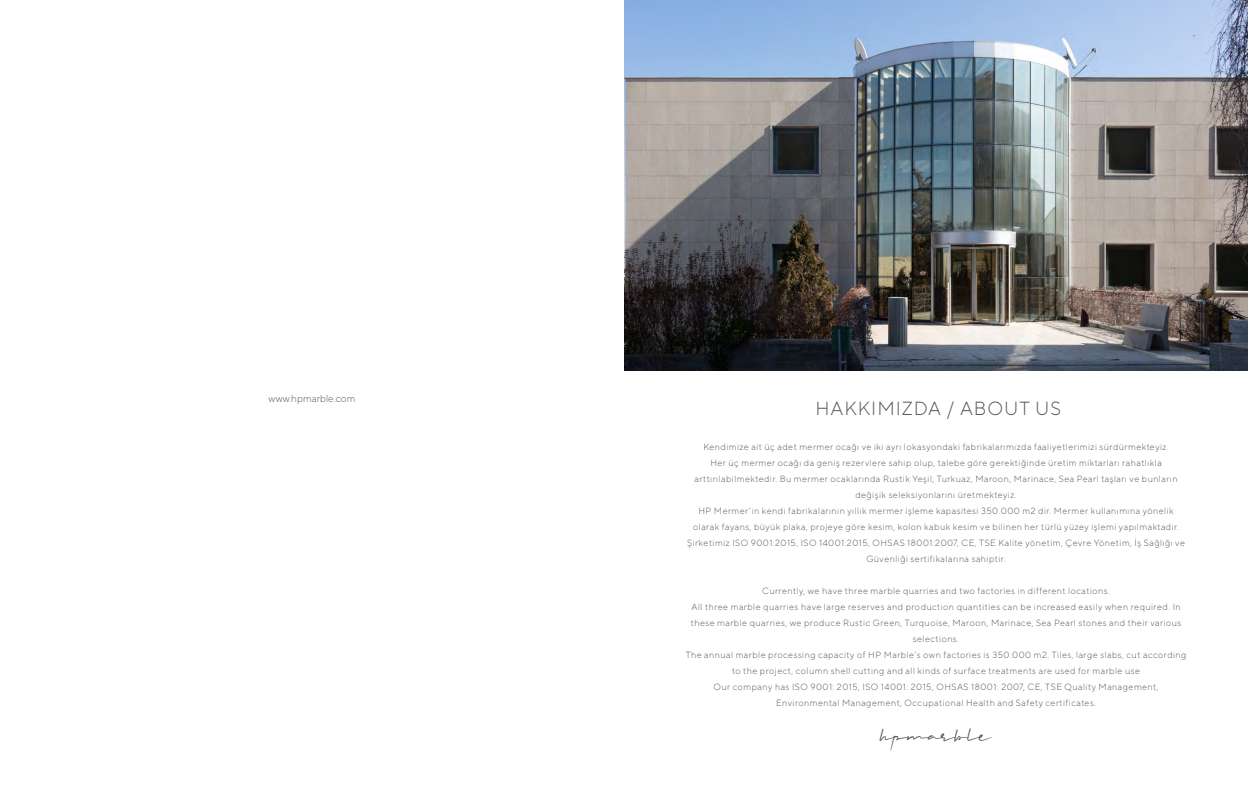
<style>
.page{position:relative;width:1248px;height:794px;background:#fff}
.page>*{position:absolute;margin:0;border:0;box-sizing:border-box;transform-origin:0 0}
.t1{font:38.4px "Battley Free";color:#474847;scale:.83 1}
.t2{font:300 19px "TT Norms";letter-spacing:.05em;color:#555756}
.t3{font:300 10px "TT Norms";color:#555756}
.t4{font:300 9px/16px "TT Norms";letter-spacing:.05em;color:#555756;text-align:center}
</style>
<div class="page">
<img style="left:624px;top:0;width:623px;height:370px">
<p class="t3" style="left:268px;top:392px;width:88px">www.hpmarble.com</p>
<h2 class="t2" style="left:815px;top:397px;width:247px">HAKKIMIZDA / ABOUT US</h2>
<p class="t4" style="left:687px;top:438px;width:499px">Kendimize ait üç adet mermer ocağı ve iki ayrı lokasyondaki fabrikalarımızda faaliyetlerimizi sürdürmekteyiz.<br>Her üç mermer ocağı da geniş rezervlere sahip olup, talebe göre gerektiğinde üretim miktarları rahatlıkla arttırılabilmektedir. Bu mermer ocaklarında Rustik Yeşil, Turkuaz, Maroon, Marinace, Sea Pearl taşları ve bunların değişik seleksiyonlarını üretmekteyiz.<br>HP Mermer’in kendi fabrikalarının yıllık mermer işleme kapasitesi 350.000 m2 dir. Mermer kullanımına yönelik olarak fayans, büyük plaka, projeye göre kesim, kolon kabuk kesim ve bilinen her türlü yüzey işlemi yapılmaktadır.<br>Şirketimiz ISO 9001:2015, ISO 14001:2015, OHSAS 18001:2007, CE, TSE Kalite yönetim, Çevre Yönetim, İş Sağlığı ve Güvenliği sertifikalarına sahiptir.</p>
<p class="t4" style="left:685px;top:582px;width:502px">Currently, we have three marble quarries and two factories in different locations.<br>All three marble quarries have large reserves and production quantities can be increased easily when required. In these marble quarries, we produce Rustic Green, Turquoise, Maroon, Marinace, Sea Pearl stones and their various selections.<br>The annual marble processing capacity of HP Marble’s own factories is 350.000 m2. Tiles, large slabs, cut according to the project, column shell cutting and all kinds of surface treatments are used for marble use<br>Our company has ISO 9001: 2015, ISO 14001: 2015, OHSAS 18001: 2007, CE, TSE Quality Management, Environmental Management, Occupational Health and Safety certificates.</p>
<h1 class="t1" style="left:880px;top:713px;width:135px">hpmarble</h1>
</div>
